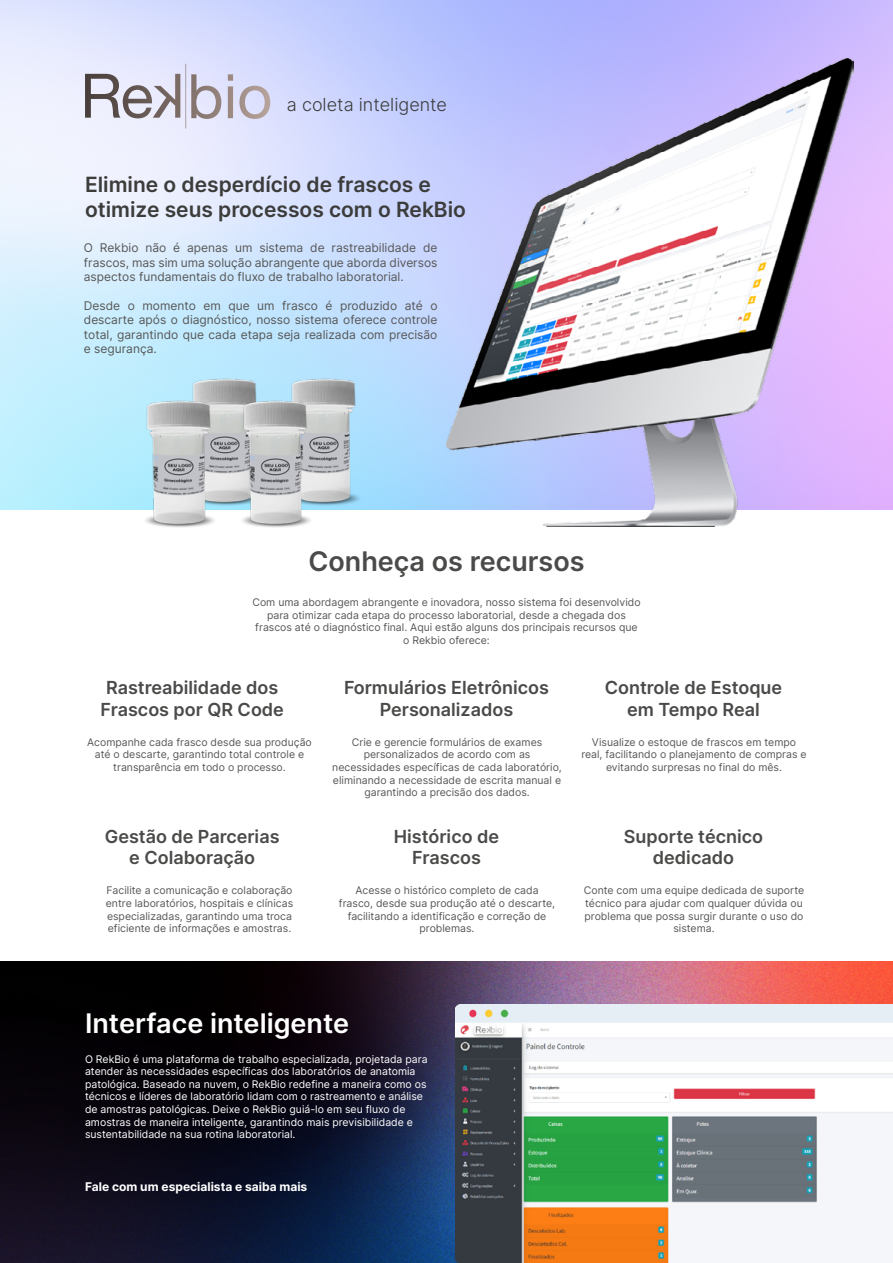
<style>
.page{position:relative;width:893px;height:1263px;background:#fff}
.page>*{position:absolute;margin:0;border:0;box-sizing:border-box;transform-origin:0 0}
.t1{font:600 27px "Inter";color:#fff}
.t2{font:600 27px "Inter";color:#4a4a49}
.t3{font:600 21px/25.2px "Inter";color:#3c3c3b}
.t4{font:600 18px/21.6px "Inter";color:#4a4a49;text-align:center}
.t5{font:300 18px "Inter";color:#3c3c3b}
.t6{font:12px/14.4px "Inter";color:#575756;text-align:justify}
.t7{font:700 12px "Inter";color:#fff}
.t8{font:10.5px/12.6px "Inter";color:#575756;text-align:center}
.t9{font:10.5px/12.6px "Inter";color:#fff}
</style>
<div class="page">
<img style="left:0;top:0;width:893px;height:510px">
<svg style="left:85px;top:64px;width:185px;height:65px;background:#cbc9d9"></svg>
<img style="left:446px;top:59px;width:408px;height:467px">
<img style="left:276px;top:369px;width:97px;height:141px">
<img style="left:177px;top:369px;width:97px;height:21px">
<img style="left:131px;top:390px;width:194px;height:138px">
<img style="left:0;top:962px;width:893px;height:301px">
<img style="left:455px;top:1004px;width:438px;height:259px">
<h3 class="t5" style="left:287px;top:92px;width:162px">a coleta inteligente</h3>
<h2 class="t3" style="left:85px;top:171px;width:382px">Elimine o desperdício de frascos e otimize seus processos com o RekBio</h2>
<p class="t6" style="left:84px;top:240px;width:355px">O Rekbio não é apenas um sistema de rastreabilidade de frascos, mas sim uma solução abrangente que aborda diversos aspectos fundamentais do fluxo de trabalho laboratorial.</p>
<p class="t6" style="left:84px;top:298px;width:355px">Desde o momento em que um frasco é produzido até o descarte após o diagnóstico, nosso sistema oferece controle total, garantindo que cada etapa seja realizada com precisão e segurança.</p>
<h1 class="t2" style="left:308px;top:541px;width:278px">Conheça os recursos</h1>
<p class="t8" style="left:252px;top:596px;width:390px">Com uma abordagem abrangente e inovadora, nosso sistema foi desenvolvido para otimizar cada etapa do processo laboratorial, desde a chegada dos frascos até o diagnóstico final. Aqui estão alguns dos principais recursos que o Rekbio oferece:</p>
<h3 class="t4" style="left:100px;top:676px;width:185px">Rastreabilidade dos<br>Frascos por QR Code</h3>
<h3 class="t4" style="left:344px;top:676px;width:206px">Formulários Eletrônicos<br>Personalizados</h3>
<h3 class="t4" style="left:605px;top:676px;width:179px">Controle de Estoque em Tempo Real</h3>
<p class="t8" style="left:87px;top:735px;width:226px">Acompanhe cada frasco desde sua produção até o descarte, garantindo total controle e transparência em todo o processo.</p>
<p class="t8" style="left:332px;top:735px;width:231px">Crie e gerencie formulários de exames personalizados de acordo com as necessidades específicas de cada laboratório, eliminando a necessidade de escrita manual e garantindo a precisão dos dados.</p>
<p class="t8" style="left:581px;top:735px;width:227px">Visualize o estoque de frascos em tempo real, facilitando o planejamento de compras e evitando surpresas no final do mês.</p>
<h3 class="t4" style="left:105px;top:825px;width:176px">Gestão de Parcerias e Colaboração</h3>
<h3 class="t4" style="left:394px;top:825px;width:107px">Histórico de<br>Frascos</h3>
<h3 class="t4" style="left:624px;top:825px;width:141px">Suporte técnico dedicado</h3>
<p class="t8" style="left:106px;top:884px;width:189px;text-align:justify">Facilite a comunicação e colaboração entre laboratórios, hospitais e clínicas especializadas, garantindo uma troca eficiente de informações e amostras.</p>
<p class="t8" style="left:339px;top:884px;width:218px">Acesse o histórico completo de cada frasco, desde sua produção até o descarte, facilitando a identificação e correção de problemas.</p>
<p class="t8" style="left:584px;top:884px;width:222px">Conte com uma equipe dedicada de suporte técnico para ajudar com qualquer dúvida ou problema que possa surgir durante o uso do sistema.</p>
<h1 class="t1" style="left:85px;top:1003px;width:266px">Interface inteligente</h1>
<p class="t9" style="left:85px;top:1052px;width:344px">O RekBio é uma plataforma de trabalho especializada, projetada para atender às necessidades específicas dos laboratórios de anatomia patológica. Baseado na nuvem, o RekBio redefine a maneira como os técnicos e líderes de laboratório lidam com o rastreamento e análise de amostras patológicas. Deixe o RekBio guiá-lo em seu fluxo de amostras de maneira inteligente, garantindo mais previsibilidade e sustentabilidade na sua rotina laboratorial.</p>
<p class="t7" style="left:85px;top:1177px;width:224px">Fale com um especialista e saiba mais</p>
</div>
